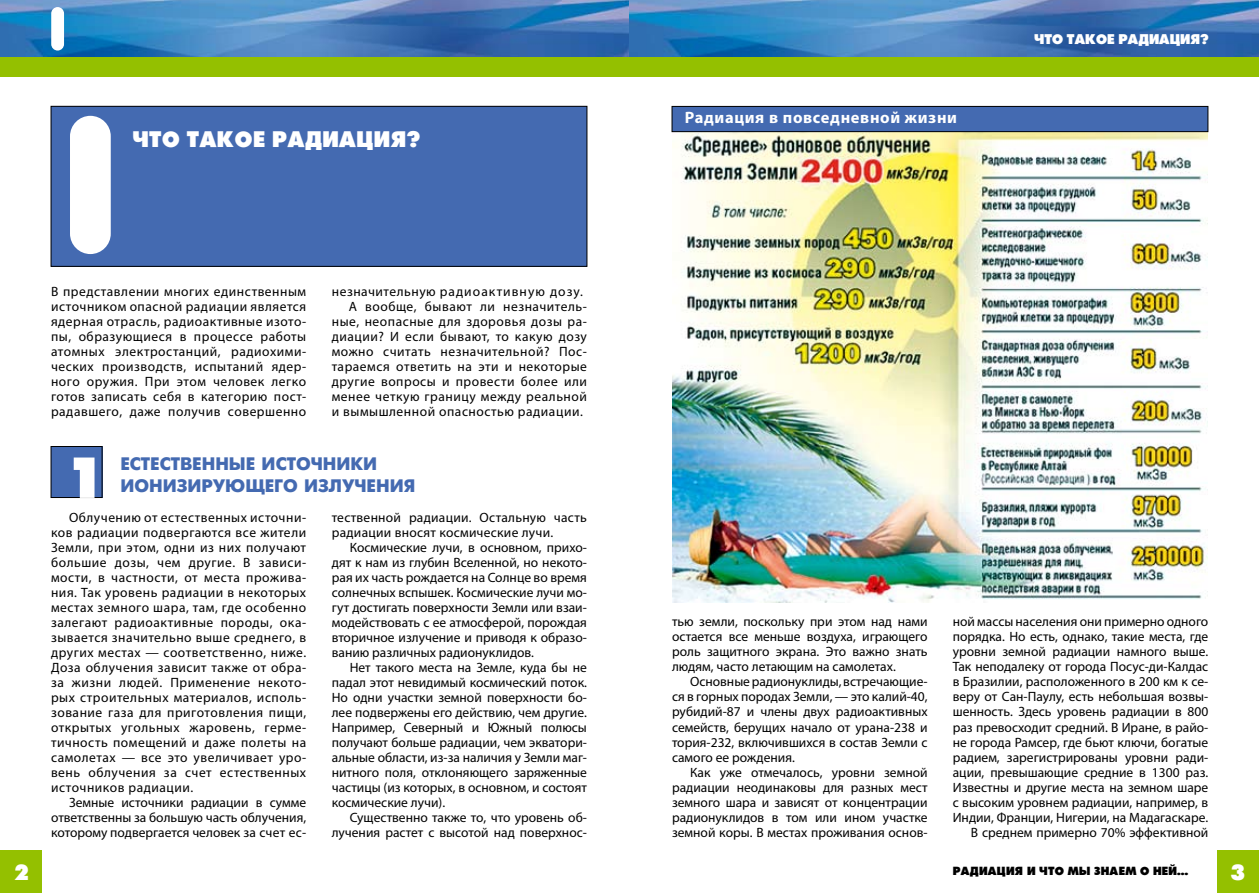
<style>
.page{position:relative;width:1259px;height:893px;background:#fff}
.page>*{position:absolute;margin:0;border:0;box-sizing:border-box;transform-origin:0 0}
.t1{font:63px "Futura Press Press";color:#fff}
.t2{font:24px "Futura Press Press";letter-spacing:.02em;color:#fff}
.t3{font:18px/21.6px "Futuris Extra C";color:#446ab1}
.t4{font:700 16.5px "Myriad Pro";letter-spacing:.04em;color:#fff}
.t5{font:15px "Futura Press Press";color:#fff}
.t6{font:13.5px/15px "Myriad Pro";color:#000;text-align:justify}
.t7{font:13.5px "Myriad Pro";letter-spacing:.04em;color:#000}
.t8{font:13.5px/15px "Myriad Pro";letter-spacing:.02em;color:#000}
.t9{font:13.5px "Myriad Pro";letter-spacing:.07em;color:#000}
.t10{font:12.6px "Futura Press Press";letter-spacing:.02em;color:#000}
</style>
<div class="page">
<img style="left:0;top:0;width:1259px;height:58px">
<div style="left:0;top:58px;width:629px;height:19px;background:#94c000"></div>
<div style="left:0;top:850px;width:42px;height:43px;background:#94c000"></div>
<div style="left:1216px;top:850px;width:43px;height:43px;background:#94c000"></div>
<div style="left:629px;top:58px;width:630px;height:19px;background:#94c000"></div>
<div style="left:51px;top:106px;width:536px;height:160px;background:#446ab1"></div>
<div style="left:51px;top:106px;width:536px;height:160px;border:1px solid #000"></div>
<div style="left:70px;top:116px;width:41px;height:138px;background:#fff;border-radius:20px"></div>
<div style="left:51px;top:7px;width:13px;height:44px;background:#fff;border-radius:6px"></div>
<div style="left:51px;top:446px;width:51px;height:51px;background:#446ab1"></div>
<img style="left:672px;top:132px;width:535px;height:470px">
<div style="left:672px;top:106px;width:536px;height:26px;background:#446ab1"></div>
<div style="left:672px;top:106px;width:536px;height:26px;border:1px solid #000"></div>
<h2 class="t2" style="left:132px;top:124px;width:289px">что такое радиация?</h2>
<p class="t6" style="left:51px;top:284px;width:257px">В представлении многих единственным источником опасной радиации является ядерная отрасль, радиоактивные изото&shy;пы, образующиеся в процессе работы атомных электростанций, радиохими&shy;ческих производств, испытаний ядер&shy;ного оружия. При этом человек легко готов записать себя в категорию пост&shy;радавшего, даже получив совершенно</p>
<p class="t9" style="left:332px;top:283px;width:253px">незначительную радиоактивную дозу.</p>
<p class="t7" style="left:349px;top:298px;width:240px">А вообще, бывают ли незначитель-</p>
<p class="t7" style="left:332px;top:313px;width:257px">ные, неопасные для здоровья дозы ра-</p>
<p class="t7" style="left:332px;top:328px;width:257px">диации? И если бывают, то какую дозу</p>
<p class="t7" style="left:332px;top:343px;width:257px">можно считать незначительной? Пос-</p>
<p class="t7" style="left:332px;top:358px;width:257px">тараемся ответить на эти и некоторые</p>
<p class="t7" style="left:332px;top:373px;width:257px">другие вопросы и провести более или</p>
<p class="t7" style="left:332px;top:388px;width:257px">менее четкую границу между реальной</p>
<p class="t7" style="left:332px;top:403px;width:252px">и вымышленной опасностью радиации.</p>
<h1 class="t1" style="left:72px;top:440px;width:25px">1</h1>
<h3 class="t3" style="left:120px;top:453px;width:296px">Естественные источники ионизирующего излучения</h3>
<p class="t6" style="left:51px;top:510px;width:257px;text-indent:18px">Облучению от естественных источни&shy;ков радиации подвергаются все жители Земли, при этом, одни из них получают большие дозы, чем другие. В зависи&shy;мости, в частности, от места прожива&shy;ния. Так уровень радиации в некоторых местах земного шара, там, где особенно залегают радиоактивные породы, ока&shy;зывается значительно выше среднего, в других местах — соответственно, ниже.<br>Доза облучения зависит также от обра&shy;за жизни людей. Применение некото&shy;рых строительных материалов, исполь&shy;зование газа для приготовления пищи, открытых угольных жаровень, герме&shy;тичность помещений и даже полеты на самолетах — все это увеличивает уро&shy;вень облучения за счет естественных источников радиации.</p>
<p class="t6" style="left:51px;top:795px;width:257px;text-indent:18px">Земные источники радиации в сумме ответственны за большую часть облучения, которому подвергается человек за счет ес-</p>
<p class="t8" style="left:332px;top:510px;width:257px">тественной радиации. Остальную часть радиации вносят космические лучи.</p>
<p class="t6" style="left:332px;top:540px;width:257px;text-indent:18px">Космические лучи, в основном, прихо&shy;дят к нам из глубин Вселенной, но некото&shy;рая их часть рождается на Солнце во время солнечных вспышек. Космические лучи мо&shy;гут достигать поверхности Земли или взаи&shy;модействовать с ее атмосферой, порождая вторичное излучение и приводя к образо&shy;ванию различных радионуклидов.</p>
<p class="t6" style="left:332px;top:660px;width:257px;text-indent:18px">Нет такого места на Земле, куда бы не падал этот невидимый космический поток.<br>Но одни участки земной поверхности бо&shy;лее подвержены его действию, чем другие.<br>Например, Северный и Южный полюсы получают больше радиации, чем экватори&shy;альные области, из-за наличия у Земли маг&shy;нитного поля, отклоняющего заряженные частицы (из которых, в основном, и состоят космические лучи).</p>
<p class="t6" style="left:332px;top:810px;width:257px;text-align:right">Существенно также то, что уровень об&shy;лучения растет с высотой над поверхнос-</p>
<p class="t4" style="left:685px;top:106px;width:274px">Радиация в повседневной жизни</p>
<p class="t5" style="left:1034px;top:30px;width:176px">что такое радиация?</p>
<p class="t6" style="left:672px;top:614px;width:257px">тью земли, поскольку при этом над нами остается все меньше воздуха, играющего роль защитного экрана. Это важно знать людям, часто летающим на самолетах.</p>
<p class="t6" style="left:672px;top:674px;width:257px;text-indent:18px">Основные радионуклиды, встречающие&shy;ся в горных породах Земли, — это калий-40, рубидий-87 и члены двух радиоактивных семейств, берущих начало от урана-238 и тория-232, включившихся в состав Земли с самого ее рождения.</p>
<p class="t6" style="left:672px;top:764px;width:257px;text-indent:18px">Как уже отмечалось, уровни земной радиации неодинаковы для разных мест земного шара и зависят от концентрации радионуклидов в том или ином участке земной коры. В местах проживания основ-</p>
<p class="t6" style="left:952px;top:614px;width:257px;text-align:right">ной массы населения они примерно одного порядка. Но есть, однако, такие места, где уровни земной радиации намного выше.<br>Так неподалеку от города Посус-ди-Калдас в Бразилии, расположенного в 200 км к се&shy;веру от Сан-Паулу, есть небольшая возвы&shy;шенность. Здесь уровень радиации в 800 раз превосходит средний. В Иране, в райо&shy;не города Рамсер, где бьют ключи, богатые радием, зарегистрированы уровни ради&shy;ации, превышающие средние в 1300 раз.<br>Известны и другие места на земном шаре с высоким уровнем радиации, например, в Индии, Франции, Нигерии, на Мадагаскаре.<br>В среднем примерно 70% эффективной</p>
<p class="t10" style="left:952px;top:864px;width:237px">Радиация и что мы знаем о ней…</p>
</div>
